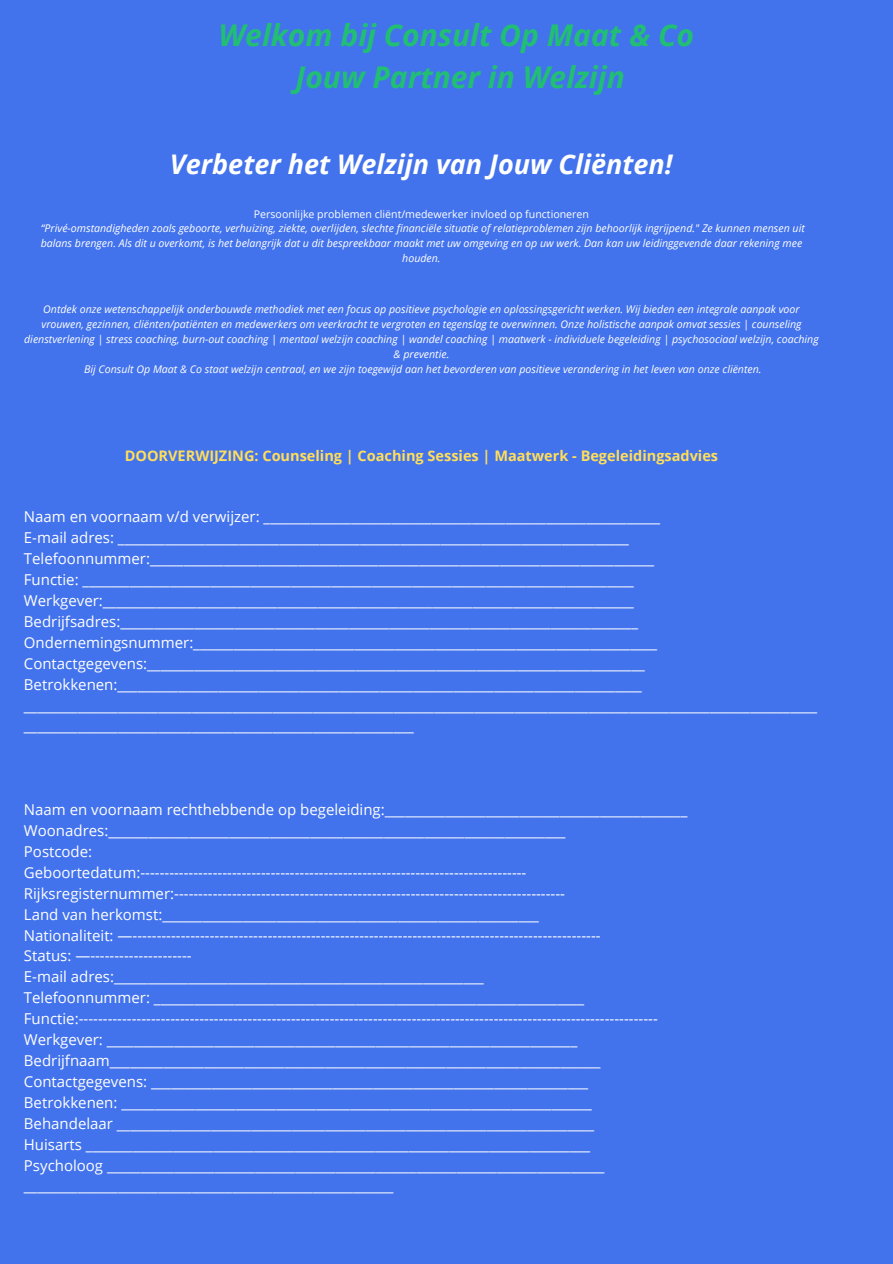
<style>
.page{position:relative;width:893px;height:1264px;background:#fff}
.page>*{position:absolute;margin:0;border:0;box-sizing:border-box;transform-origin:0 0}
.t1{font:italic 700 30px/41.7px "Open Sans";color:#21bf74;text-align:center}
.t2{font:italic 700 27px "Open Sans";color:#fff}
.t3{font:15px/20.9px "Open Sans";color:#fff}
.t4{font:700 14.55px "Open Sans";color:#ffde59}
.t5{font:italic 10.65px/14.9px "Open Sans";color:#fff;text-align:center}
.t6{font:10.65px "Open Sans";color:#fff}
</style>
<div class="page">
<div style="left:0;top:0;width:892px;height:1263px;background:#4373ec"></div>
<h3 class="t1" style="left:218px;top:14px;width:477px">Welkom bij Consult Op Maat &amp; Co<br>Jouw Partner in Welzijn</h3>
<h3 class="t2" style="left:170px;top:145px;width:504px">Verbeter het Welzijn van Jouw Cliënten!</h3>
<h1 class="t6" style="left:254px;top:206px;width:336px">Persoonlijke problemen cliënt/medewerker invloed op functioneren</h1>
<p class="t5" style="left:41px;top:221px;width:765px">“Privé-omstandigheden zoals geboorte, verhuizing, ziekte, overlijden, slechte financiële situatie of relatieproblemen zijn behoorlijk ingrijpend." Ze kunnen mensen uit balans brengen. Als dit u overkomt, is het belangrijk dat u dit bespreekbaar maakt met uw omgeving en op uw werk. Dan kan uw leidinggevende daar rekening mee houden.</p>
<p class="t5" style="left:24px;top:302px;width:796px">Ontdek onze wetenschappelijk onderbouwde methodiek met een focus op positieve psychologie en oplossingsgericht werken. Wij bieden een integrale aanpak voor vrouwen, gezinnen, cliënten/patiënten en medewerkers om veerkracht te vergroten en tegenslag te overwinnen. Onze holistische aanpak omvat sessies | counseling dienstverlening | stress coaching, burn-out coaching | mentaal welzijn coaching | wandel coaching | maatwerk - individuele begeleiding | psychosociaal welzijn, coaching &amp; preventie.</p>
<p class="t5" style="left:84px;top:361px;width:679px">Bij Consult Op Maat &amp; Co staat welzijn centraal, en we zijn toegewijd aan het bevorderen van positieve verandering in het leven van onze cliënten.</p>
<p class="t4" style="left:125px;top:445px;width:595px">DOORVERWIJZING: Counseling | Coaching Sessies | Maatwerk - Begeleidingsadvies</p>
<p class="t3" style="left:24px;top:506px;width:794px">Naam en voornaam v/d verwijzer: ___________________________________________________________<br>E-mail adres: ____________________________________________________________________________ Telefoonnummer:___________________________________________________________________________<br>Functie: __________________________________________________________________________________ Werkgever:_______________________________________________________________________________ Bedrijfsadres:_____________________________________________________________________________ Ondernemingsnummer:_____________________________________________________________________ Contactgegevens:__________________________________________________________________________ Betrokkenen:______________________________________________________________________________ ______________________________________________________________________________________________________________________ __________________________________________________________</p>
<h2 class="t3" style="left:24px;top:798px;width:665px">Naam en voornaam rechthebbende op begeleiding:_____________________________________________ Woonadres:____________________________________________________________________<br>Postcode:<br>Geboortedatum:-------------------------------------------------------------------------------- Rijksregisternummer:---------------------------------------------------------------------------------<br>Land van herkomst:________________________________________________________<br>Nationaliteit: —-------------------------------------------------------------------------------------------------<br>Status: —---------------------<br>E-mail adres:_______________________________________________________<br>Telefoonnummer: ________________________________________________________________ Functie:------------------------------------------------------------------------------------------------------------------------ Werkgever: ______________________________________________________________________ Bedrijfnaam_________________________________________________________________________ Contactgegevens: _________________________________________________________________<br>Betrokkenen: ______________________________________________________________________<br>Behandelaar _______________________________________________________________________<br>Huisarts ___________________________________________________________________________<br>Psycholoog __________________________________________________________________________ _______________________________________________________</h2>
</div>
